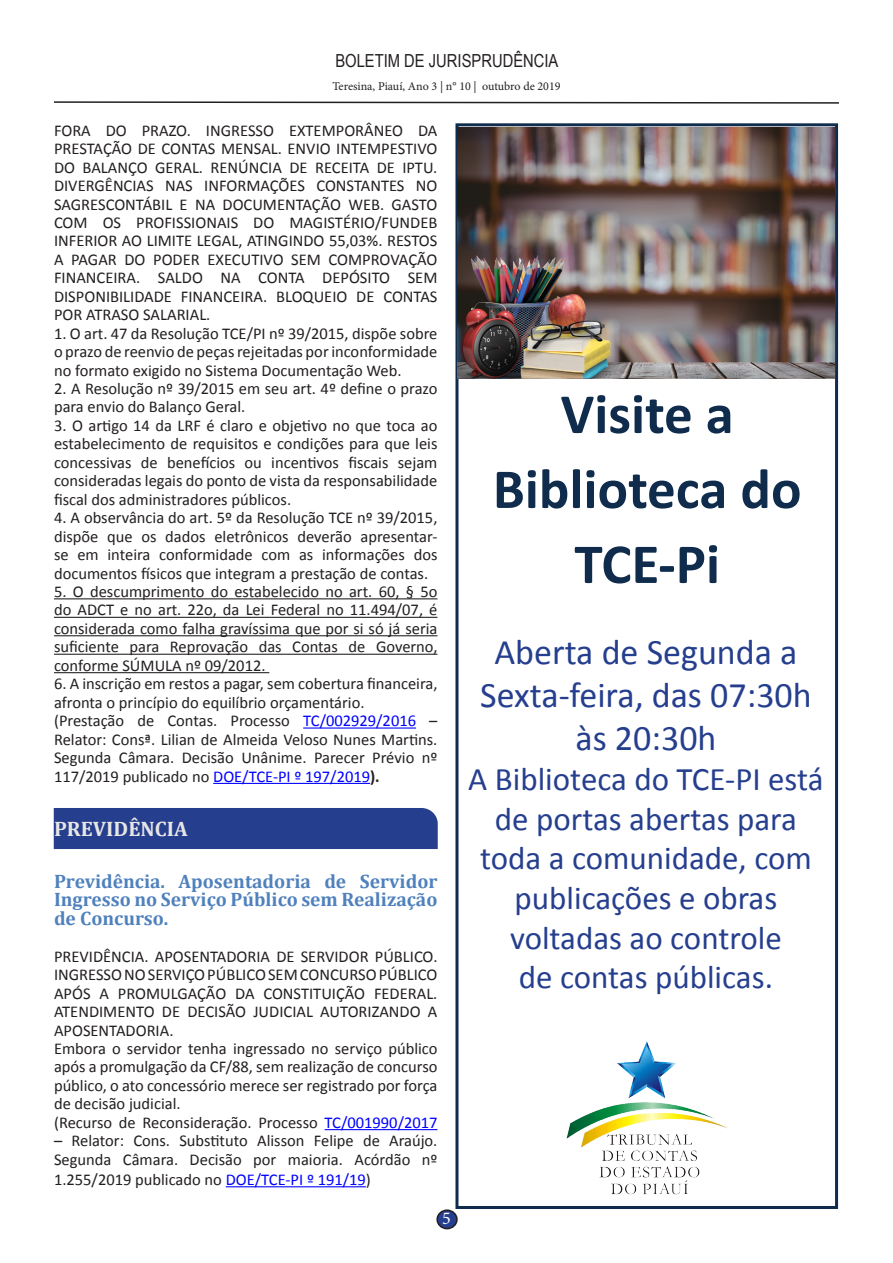
<style>
.page{position:relative;width:893px;height:1263px;background:#fff}
.page>*{position:absolute;margin:0;border:0;box-sizing:border-box;transform-origin:0 0}
.t1{font:700 57px "Calibri";color:#102c4d}
.t2{font:36px/43.2px "Calibri";color:#253f8e;text-align:center}
.t3{font:33px/39.6px "Calibri";color:#253f8e;text-align:center}
.t4{font:700 21px "Cambria";color:#e8e6e5}
.heading_2{font:700 19.5px/18.5px "Cambria";color:#4f81bd;text-align:justify}
.t5{font:18px "Arial Narrow";color:#231f20}
.t6{font:18px "Minion Pro";color:#fff}
.t7{font:16.5px/18.5px "Calibri";color:#231f20;text-align:justify}
.t8{font:12px "Minion Pro";letter-spacing:-.005em;color:#231f20}
.s1{color:#00f}
.s2{font-weight:700}
</style>
<div class="page">
<div style="left:437px;top:1210px;width:20px;height:18px;background:#253f8e;border-radius:50%"></div>
<div style="left:436px;top:1209px;width:22px;height:20px;border:2px solid #231f20;border-radius:50%"></div>
<svg style="left:54px;top:101px;width:785px;height:3px"></svg>
<div style="left:54px;top:808px;width:384px;height:41px;background:#253f8e"></div>
<hr style="left:54px;top:598px;width:383px;height:1px;background:#231f20">
<hr style="left:54px;top:617px;width:383px;height:1px;background:#231f20">
<hr style="left:54px;top:635px;width:383px;height:1px;background:#231f20">
<hr style="left:54px;top:654px;width:383px;height:1px;background:#231f20">
<hr style="left:54px;top:672px;width:215px;height:1px;background:#231f20">
<hr style="left:303px;top:727px;width:113px;height:1px;background:#00f">
<hr style="left:213px;top:783px;width:157px;height:1px;background:#00f">
<hr style="left:325px;top:1129px;width:112px;height:1px;background:#00f">
<hr style="left:226px;top:1186px;width:140px;height:1px;background:#00f">
<div style="left:455px;top:123px;width:383px;height:1086px;background:#fff;border:3px solid #102c4d"></div>
<img style="left:458px;top:127px;width:377px;height:251px">
<img style="left:566px;top:1041px;width:163px;height:154px">
<p class="t5" style="left:335px;top:48px;width:225px">BOLETIM DE JURISPRUDÊNCIA</p>
<p class="t8" style="left:332px;top:78px;width:230px">Teresina, Piauí, Ano 3 | n° 10 | outubro de 2019</p>
<p class="t7" style="left:54px;top:121px;width:385px">FORA DO PRAZO. INGRESSO EXTEMPORÂNEO DA PRESTAÇÃO DE CONTAS MENSAL. ENVIO INTEMPESTIVO DO BALANÇO GERAL. RENÚNCIA DE RECEITA DE IPTU.<br>DIVERGÊNCIAS NAS INFORMAÇÕES CONSTANTES NO SAGRESCONTÁBIL E NA DOCUMENTAÇÃO WEB. GASTO COM OS PROFISSIONAIS DO MAGISTÉRIO/FUNDEB INFERIOR AO LIMITE LEGAL, ATINGINDO 55,03%. RESTOS A PAGAR DO PODER EXECUTIVO SEM COMPROVAÇÃO FINANCEIRA. SALDO NA CONTA DEPÓSITO SEM DISPONIBILIDADE FINANCEIRA. BLOQUEIO DE CONTAS POR ATRASO SALARIAL.</p>
<p class="t7" style="left:54px;top:324px;width:385px">1. O art. 47 da Resolução TCE/PI nº 39/2015, dispõe sobre o prazo de reenvio de peças rejeitadas por inconformidade no formato exigido no Sistema Documentação Web.</p>
<p class="t7" style="left:54px;top:379px;width:385px">2. A Resolução nº 39/2015 em seu art. 4º define o prazo para envio do Balanço Geral.</p>
<p class="t7" style="left:54px;top:416px;width:385px">3. O artigo 14 da LRF é claro e objetivo no que toca ao estabelecimento de requisitos e condições para que leis concessivas de benefícios ou incentivos fiscais sejam consideradas legais do ponto de vista da responsabilidade fiscal dos administradores públicos.</p>
<p class="t7" style="left:54px;top:508px;width:385px">4. A observância do art. 5º da Resolução TCE nº 39/2015, dispõe que os dados eletrônicos deverão apresentar&shy;se em inteira conformidade com as informações dos documentos físicos que integram a prestação de contas.</p>
<p class="t7" style="left:54px;top:582px;width:385px">5. O descumprimento do estabelecido no art. 60, § 5o do ADCT e no art. 22o, da Lei Federal no 11.494/07, é considerada como falha gravíssima que por si só já seria suficiente para Reprovação das Contas de Governo, conforme SÚMULA nº 09/2012.</p>
<p class="t7" style="left:54px;top:675px;width:385px">6. A inscrição em restos a pagar, sem cobertura financeira, afronta o princípio do equilíbrio orçamentário.</p>
<p class="t7" style="left:54px;top:711px;width:385px">(Prestação de Contas. Processo <span class="s1">TC/002929/2016</span> – Relator: Consª. Lilian de Almeida Veloso Nunes Martins.<br>Segunda Câmara. Decisão Unânime. Parecer Prévio nº 117/2019 publicado no <span class="s1">DOE/TCE-PI º 197/2019</span><span class="s2">).</span></p>
<p class="t4" style="left:54px;top:814px;width:135px">PREVIDÊNCIA</p>
<p class="heading_2" style="left:54px;top:871px;width:385px">Previdência. Aposentadoria de Servidor Ingresso no Serviço Público sem Realização de Concurso.</p>
<p class="t7" style="left:54px;top:947px;width:385px">PREVIDÊNCIA. APOSENTADORIA DE SERVIDOR PÚBLICO.<br>INGRESSO NO SERVIÇO PÚBLICO SEM CONCURSO PÚBLICO APÓS A PROMULGAÇÃO DA CONSTITUIÇÃO FEDERAL.<br>ATENDIMENTO DE DECISÃO JUDICIAL AUTORIZANDO A APOSENTADORIA.</p>
<p class="t7" style="left:54px;top:1039px;width:385px">Embora o servidor tenha ingressado no serviço público após a promulgação da CF/88, sem realização de concurso público, o ato concessório merece ser registrado por força de decisão judicial.</p>
<p class="t7" style="left:54px;top:1113px;width:385px">(Recurso de Reconsideração. Processo <span class="s1">TC/001990/2017</span></p>
<p class="t7" style="left:54px;top:1131px;width:385px;line-height:19.4px">– Relator: Cons. Substituto Alisson Felipe de Araújo.<br>Segunda Câmara. Decisão por maioria. Acórdão nº 1.255/2019 publicado no <span class="s1">DOE/TCE-PI º 191/19</span>)</p>
<p class="t1" style="left:561px;top:378px;width:175px">Visite a</p>
<p class="t1" style="left:493px;top:453px;width:310px">Biblioteca do</p>
<p class="t1" style="left:574px;top:528px;width:147px">TCE-Pi</p>
<p class="t2" style="left:480px;top:631px;width:333px">Aberta de Segunda a<br>Sexta-feira, das 07:30h às 20:30h</p>
<p class="t3" style="left:468px;top:759px;width:357px">A Biblioteca do TCE-PI está de portas abertas para toda a comunidade, com publicações e obras</p>
<p class="t3" style="left:510px;top:918px;width:273px">voltadas ao controle</p>
<p class="t3" style="left:519px;top:957px;width:256px">de contas públicas.</p>
<p class="t6" style="left:442px;top:1206px;width:10px">5</p>
</div>
